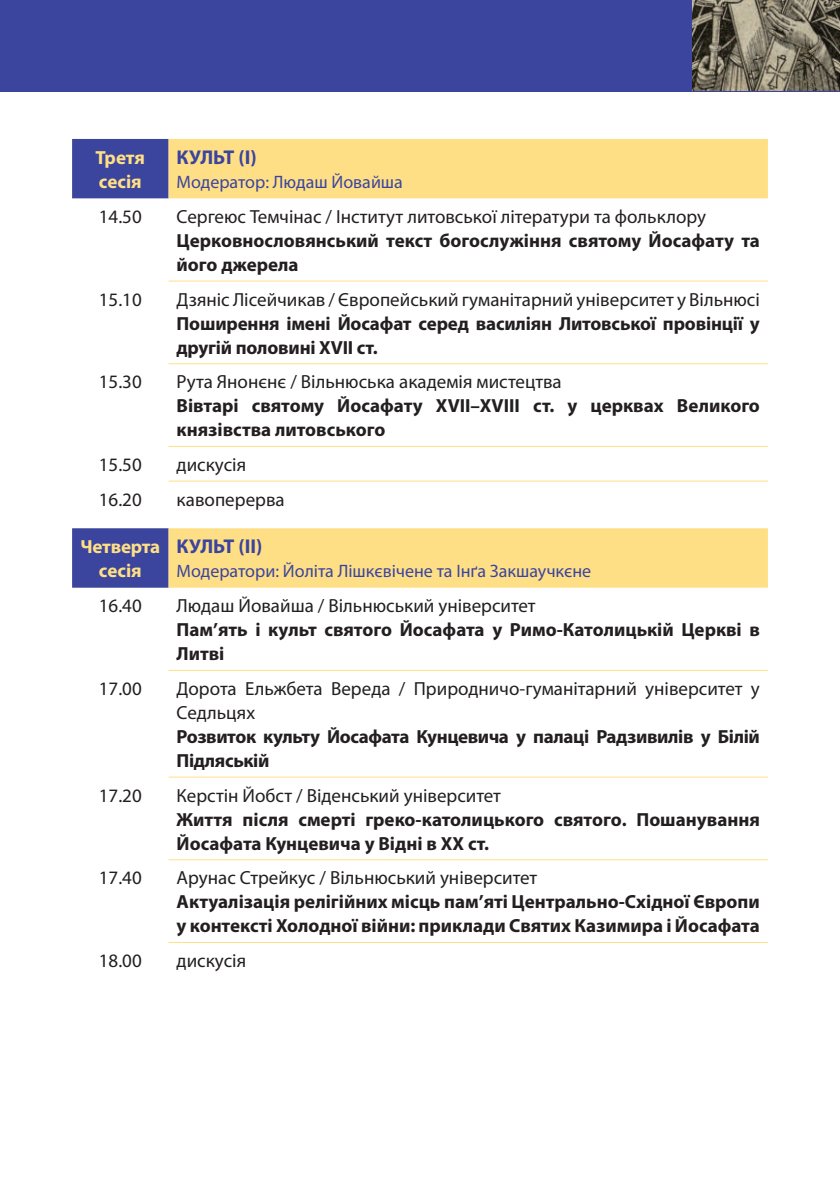
<style>
.page{position:relative;width:840px;height:1191px;background:#fff}
.page>*{position:absolute;margin:0;border:0;box-sizing:border-box;transform-origin:0 0}
.t1{font:700 20px "Myriad Pro";color:#3b459d}
.t2{font:700 19px/24px "Myriad Pro";color:#231f20}
.t3{font:19px/24px "Myriad Pro";color:#231f20}
.t4{font:700 19px/24px "Myriad Pro";letter-spacing:-.02em;color:#231f20}
.t5{font:700 19px/24px "Myriad Pro";letter-spacing:-.005em;color:#ffdf86}
.t6{font:18px "Myriad Pro";color:#3b459d}
</style>
<div class="page">
<svg style="left:72px;top:139px;width:96px;height:448px"></svg>
<svg style="left:168px;top:139px;width:599px;height:448px"></svg>
<hr style="left:168px;top:280px;width:599px;height:1px;background:#ffdf86">
<hr style="left:168px;top:363px;width:599px;height:1px;background:#ffdf86">
<hr style="left:168px;top:446px;width:599px;height:1px;background:#ffdf86">
<hr style="left:168px;top:480px;width:599px;height:1px;background:#ffdf86">
<hr style="left:168px;top:670px;width:599px;height:1px;background:#ffdf86">
<hr style="left:168px;top:776px;width:599px;height:1px;background:#ffdf86">
<hr style="left:168px;top:859px;width:599px;height:1px;background:#ffdf86">
<hr style="left:168px;top:942px;width:599px;height:1px;background:#ffdf86">
<div style="left:0;top:0;width:839px;height:92px;background:#3b459d"></div>
<img style="left:692px;top:0;width:147px;height:91px">
<p class="t5" style="left:96px;top:145px;width:51px">Третя сесія</p>
<p class="t1" style="left:176px;top:144px;width:82px">КУЛЬТ (І)</p>
<p class="t6" style="left:176px;top:171px;width:228px">Модератор: Людаш Йовайша</p>
<p class="t3" style="left:99px;top:204px;width:44px">14.50</p>
<p class="t3" style="left:176px;top:204px;width:530px">Сергеюс Темчінас / Інститут литовської літератури та фольклору</p>
<p class="t2" style="left:176px;top:228px;width:584px">Церковнословянський текст богослужіння святому Йосафату та його джерела</p>
<p class="t3" style="left:99px;top:287px;width:44px">15.10</p>
<p class="t3" style="left:176px;top:287px;width:584px">Дзяніс Лісейчикав / Європейський гуманітарний університет у Вільнюсі</p>
<p class="t2" style="left:176px;top:310px;width:584px">Поширення імені Йосафат серед василіян Литовської провінції у другій половині XVII ст.</p>
<p class="t3" style="left:99px;top:369px;width:44px">15.30</p>
<p class="t3" style="left:176px;top:369px;width:386px">Рута Янонєнє / Вільнюська академія мистецтва</p>
<p class="t2" style="left:176px;top:393px;width:584px">Вівтарі святому Йосафату XVII–XVIII ст. у церквах Великого князівства литовського</p>
<p class="t3" style="left:99px;top:452px;width:44px">15.50</p>
<p class="t3" style="left:176px;top:452px;width:71px">дискусія</p>
<p class="t3" style="left:99px;top:487px;width:44px">16.20</p>
<p class="t3" style="left:176px;top:487px;width:109px">кавоперерва</p>
<p class="t5" style="left:80px;top:534px;width:81px;text-align:center">Четверта сесія</p>
<p class="t1" style="left:176px;top:534px;width:87px">КУЛЬТ (ІІ)</p>
<p class="t6" style="left:176px;top:560px;width:416px">Модератори: Йоліта Лішкєвічене та Інґа Закшаучкєне</p>
<p class="t3" style="left:99px;top:593px;width:44px">16.40</p>
<p class="t3" style="left:176px;top:593px;width:360px">Людаш Йовайша / Вільнюський університет</p>
<p class="t2" style="left:176px;top:617px;width:584px">Пам’ять і культ святого Йосафата у Римо-Католицькій Церкві в<br>Литві</p>
<p class="t3" style="left:99px;top:676px;width:44px">17.00</p>
<p class="t3" style="left:176px;top:676px;width:584px">Дорота Ельжбета Вереда / Природничо-гуманітарний університет у<br>Седльцях</p>
<p class="t4" style="left:176px;top:724px;width:584px">Розвиток культу Йосафата Кунцевича у палаці Радзивилів у Білій<br>Підляській</p>
<p class="t3" style="left:99px;top:783px;width:44px">17.20</p>
<p class="t3" style="left:176px;top:783px;width:326px">Керстін Йобст / Віденський університет</p>
<p class="t2" style="left:176px;top:806px;width:584px">Життя після смерті греко-католицького святого. Пошанування<br>Йосафата Кунцевича у Відні в ХХ ст.</p>
<p class="t3" style="left:99px;top:865px;width:44px">17.40</p>
<p class="t3" style="left:176px;top:865px;width:362px">Арунас Стрейкус / Вільнюський університет</p>
<p class="t2" style="left:176px;top:889px;width:584px">Актуалізація релігійних місць пам’яті Центрально-Східної Європи у контексті Холодної війни: приклади Святих Казимира і Йосафата</p>
<p class="t3" style="left:99px;top:948px;width:44px">18.00</p>
<p class="t3" style="left:176px;top:948px;width:71px">дискусія</p>
</div>
